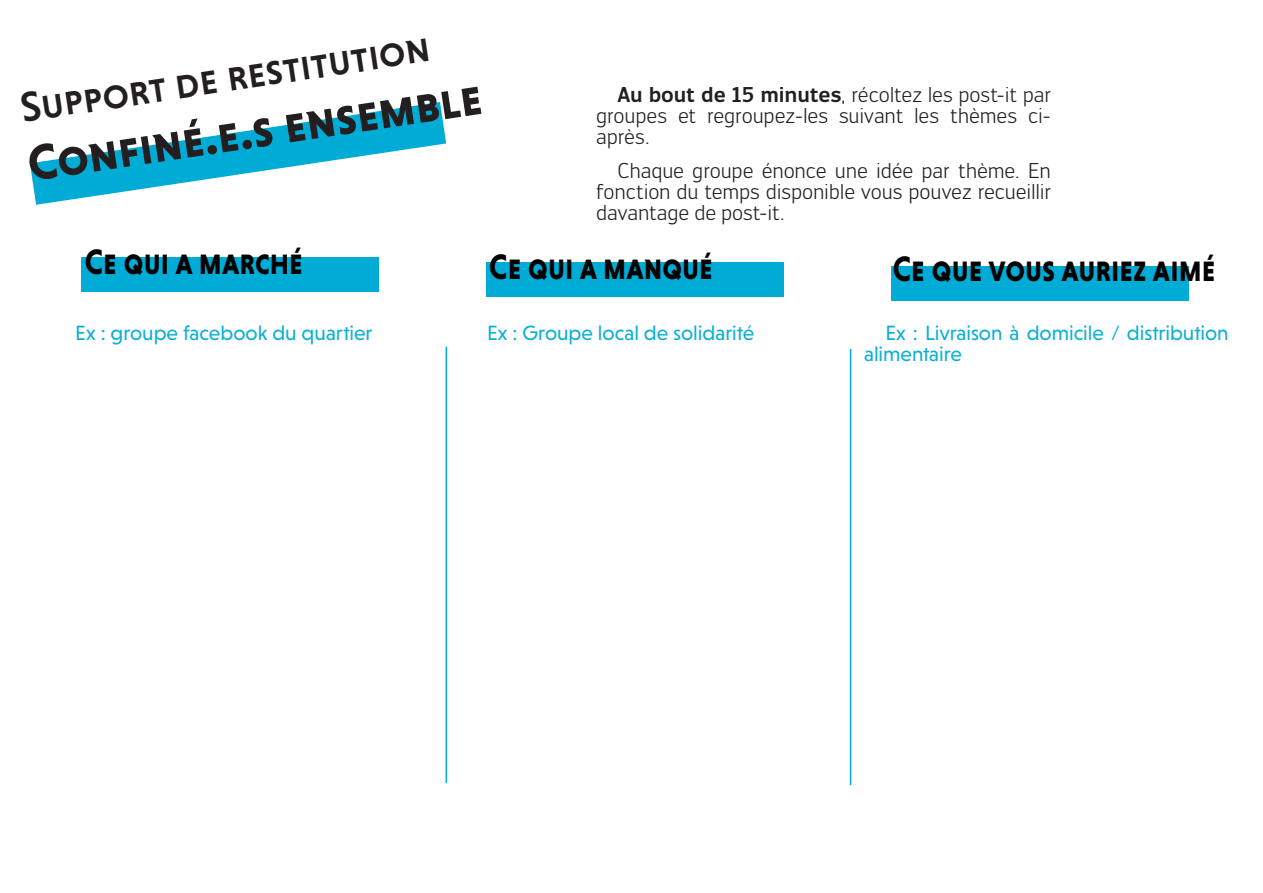
<style>
.page{position:relative;width:1263px;height:893px;background:#fff}
.page>*{position:absolute;margin:0;border:0;box-sizing:border-box;transform-origin:0 0}
.Nom{font:50.85px "Niveau Grotesk Bold Small Caps";color:#231f20}
.titre_page_pleine{font:42.45px "Niveau Grotesk Medium Small Caps";color:#231f20}
.titre_page_pleine-2{font:36px "Niveau Grotesk Bold Small Caps";color:#000;scale:.88 1}
.ITW_journalistes{font:21px/21px "Engel New Sans PRO";letter-spacing:-.005em;color:#231f20;text-align:justify}
.ITW_journalistes-2{font:21px/21px "Niveau Grotesk";letter-spacing:-.005em;color:#08afd5}
.s1{font-weight:700}
</style>
<div class="page">
<svg style="left:30px;top:102px;width:416px;height:103px"></svg>
<div style="left:891px;top:266px;width:297px;height:35px;background:#00abd5"></div>
<hr style="left:446px;top:347px;width:1px;height:436px;background:#00abd5">
<hr style="left:850px;top:349px;width:1px;height:436px;background:#00abd5">
<div style="left:81px;top:256px;width:297px;height:35px;background:#00abd5"></div>
<div style="left:486px;top:262px;width:297px;height:35px;background:#00abd5"></div>
<p class="titre_page_pleine" style="left:17px;top:86px;width:415px;rotate:-9deg">Support de restitution</p>
<p class="Nom" style="left:24px;top:133px;width:460px;rotate:-8deg">Confi né.e.s ensemble</p>
<p class="ITW_journalistes" style="left:596px;top:84px;width:456px;text-indent:21px"><span class="s1">Au bout de 15 minutes</span>, récoltez les post-it par groupes et regroupez-les suivant les thèmes ci&shy;après.</p>
<p class="ITW_journalistes" style="left:596px;top:160px;width:456px;text-indent:21px">Chaque groupe énonce une idée par thème. En fonction du temps disponible vous pouvez recueillir davantage de post-it.</p>
<p class="titre_page_pleine-2" style="left:85px;top:241px;width:249px">Ce qui a marché</p>
<p class="titre_page_pleine-2" style="left:489px;top:246px;width:256px">Ce qui a manqué</p>
<p class="titre_page_pleine-2" style="left:893px;top:248px;width:368px">Ce que vous auriez aimé</p>
<p class="ITW_journalistes-2" style="left:75px;top:322px;width:299px">Ex : groupe facebook du quartier</p>
<p class="ITW_journalistes-2" style="left:487px;top:322px;width:269px">Ex : Groupe local de solidarité</p>
<p class="ITW_journalistes-2" style="left:864px;top:322px;width:366px;text-indent:21px">Ex : Livraison à domicile / distribution alimentaire</p>
</div>
